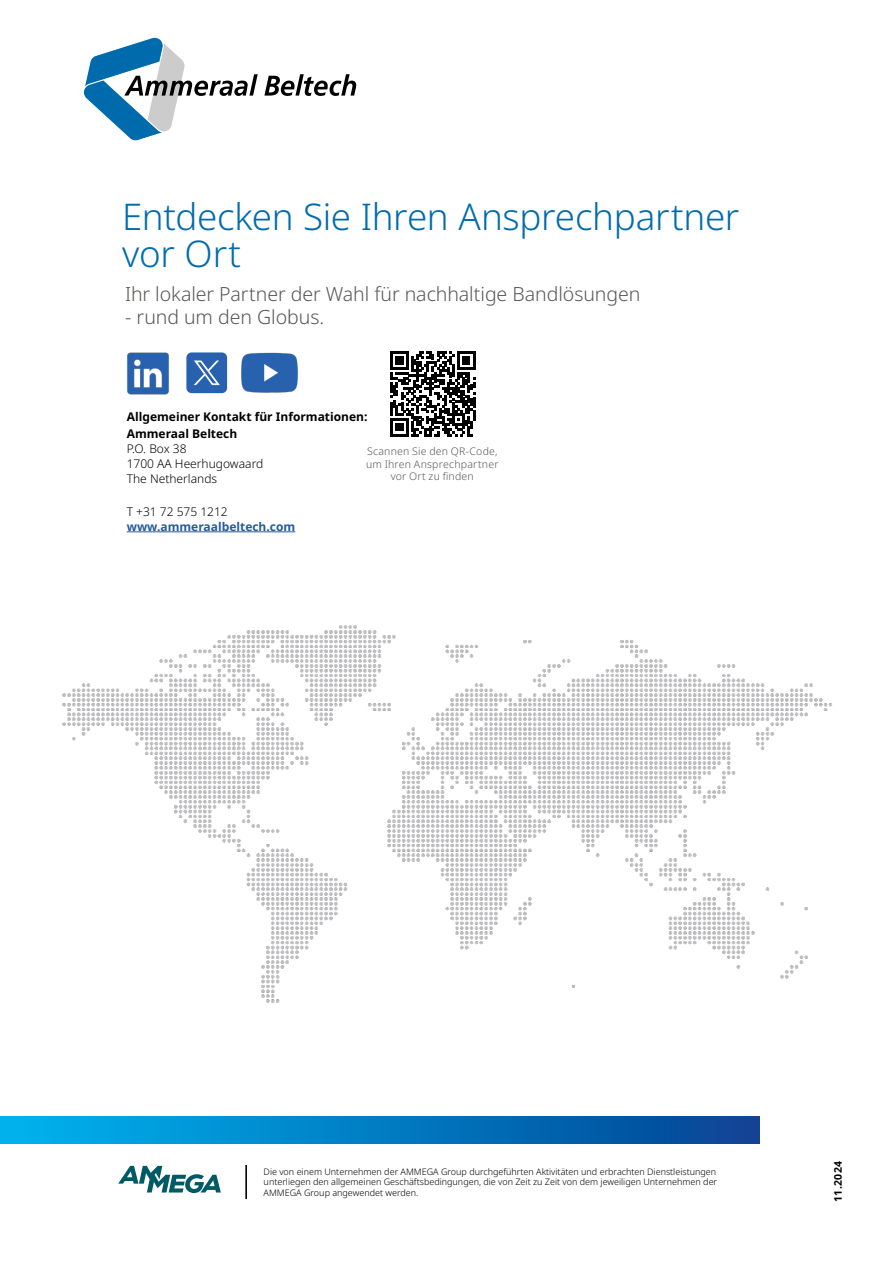
<style>
.page{position:relative;width:893px;height:1263px;background:#fff}
.page>*{position:absolute;margin:0;border:0;box-sizing:border-box;transform-origin:0 0}
.t1{font:300 36.75px/36.8px "Noto Sans";letter-spacing:-.01em;color:#006bac}
.t2{font:300 19.5px "Noto Sans";letter-spacing:-.005em;color:#575756}
.t3{font:300 12px/15px "Noto Sans";color:#000}
.t4{font:700 12px "Noto Sans";color:#000}
.t5{font:700 12px "Noto Sans";color:#275b9b}
.t6{font:300 10.5px/12.6px "Noto Sans";letter-spacing:.02em;color:#575756;text-align:center}
.t7{font:700 10.5px "Noto Sans";letter-spacing:.03em;color:#000}
.t8{font:300 9px/10.5px "Noto Sans";color:#000;text-align:justify}
</style>
<div class="page">
<img style="left:62px;top:625px;width:770px;height:378px">
<div style="left:0;top:1116px;width:759px;height:27px;background:linear-gradient(to right,#00b5ef,#064395)"></div>
<hr style="left:127px;top:531px;width:168px;height:1px;background:#275b9b">
<hr style="left:245px;top:1165px;width:2px;height:34px;background:#000">
<svg style="left:118px;top:1166px;width:103px;height:27px"></svg>
<svg style="left:83px;top:37px;width:175px;height:104px"></svg>
<svg style="left:264px;top:74px;width:92px;height:22px"></svg>
<svg style="left:390px;top:351px;width:85px;height:85px"></svg>
<img style="left:127px;top:352px;width:42px;height:43px">
<img style="left:241px;top:352px;width:57px;height:41px">
<div style="left:186px;top:352px;width:41px;height:41px;background:#2862ae;border-radius:5px"></div>
<svg style="left:194px;top:360px;width:26px;height:25px"></svg>
<h1 class="t1" style="left:122px;top:199px;width:619px">Entdecken Sie Ihren Ansprechpartner vor Ort</h1>
<h2 class="t2" style="left:125px;top:283px;width:517px">Ihr lokaler Partner der Wahl für nachhaltige Bandlösungen</h2>
<h2 class="t2" style="left:125px;top:306px;width:201px">- rund um den Globus.</h2>
<h3 class="t4" style="left:127px;top:409px;width:242px">Allgemeiner Kontakt für Informationen:</h3>
<h3 class="t4" style="left:127px;top:426px;width:112px">Ammeraal Beltech</h3>
<h3 class="t3" style="left:127px;top:441px;width:138px">P.O. Box 38<br>1700 AA Heerhugowaard<br>The Netherlands</h3>
<h3 class="t3" style="left:127px;top:504px;width:103px">T +31 72 575 1212</h3>
<h3 class="t5" style="left:127px;top:519px;width:170px">www.ammeraalbeltech.com</h3>
<p class="t6" style="left:366px;top:445px;width:134px">Scannen Sie den QR-Code, um Ihren Ansprechpartner vor Ort zu finden</p>
<p class="t8" style="left:264px;top:1166px;width:455px">Die von einem Unternehmen der AMMEGA Group durchgeführten Aktivitäten und erbrachten Dienstleistungen unterliegen den allgemeinen Geschäftsbedingungen, die von Zeit zu Zeit von dem jeweiligen Unternehmen der AMMEGA Group angewendet werden.</p>
<p class="t7" style="left:832px;top:1202px;width:42px;rotate:-90deg">11.2024</p>
</div>
